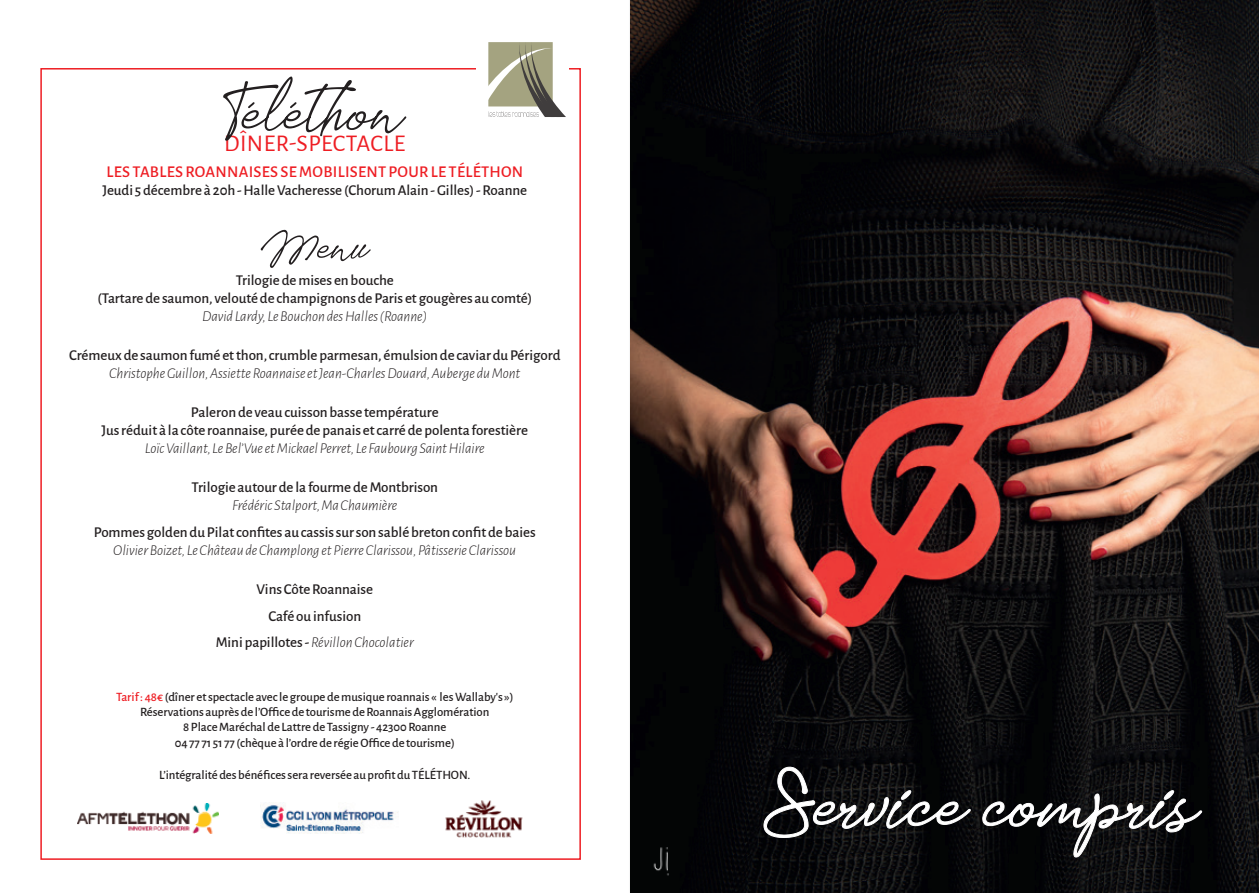
<style>
.page{position:relative;width:1259px;height:893px;background:#fff}
.page>*{position:absolute;margin:0;border:0;box-sizing:border-box;transform-origin:0 0}
.t1{font:24px "Alegreya Sans";letter-spacing:.015em;color:#ee1d23}
.t2{font:500 16.5px "Alegreya Sans";letter-spacing:.015em;color:#ee1d23}
.t3{font:500 15px/18px "Alegreya Sans";letter-spacing:-.005em;color:#231f20;text-align:center}
.t4{font:italic 300 15px "Alegreya Sans";letter-spacing:-.005em;color:#231f20}
.t5{font:500 12.75px/15.3px "Alegreya Sans";letter-spacing:-.005em;color:#231f20;text-align:center}
.s1{font-weight:300;font-style:italic}
.s2{color:#ee1d23}
</style>
<div class="page">
<img style="left:630px;top:0;width:629px;height:893px">
<img style="left:644px;top:843px;width:36px;height:36px">
<svg style="left:223px;top:77px;width:183px;height:64px"></svg>
<img style="left:261px;top:805px;width:137px;height:29px">
<img style="left:445px;top:800px;width:78px;height:38px">
<img style="left:78px;top:803px;width:140px;height:30px">
<svg style="left:261px;top:230px;width:110px;height:38px"></svg>
<svg style="left:488px;top:42px;width:78px;height:75px"></svg>
<svg style="left:764px;top:767px;width:437px;height:90px;background:#2a2a2c"></svg>
<h1 class="t1" style="left:224px;top:127px;width:183px">DÎNER-SPECTACLE</h1>
<p class="t2" style="left:106px;top:160px;width:418px">LES TABLES ROANNAISES SE MOBILISENT POUR LE TÉLÉTHON</p>
<p class="t3" style="left:103px;top:181px;width:426px">Jeudi 5 décembre à 20h - Halle Vacheresse (Chorum Alain - Gilles) - Roanne</p>
<p class="t3" style="left:97px;top:270px;width:436px">Trilogie de mises en bouche<br>(Tartare de saumon, velouté de champignons de Paris et gougères au comté)</p>
<p class="t4" style="left:202px;top:306px;width:227px">David Lardy, Le Bouchon des Halles (Roanne)</p>
<p class="t3" style="left:69px;top:345px;width:493px">Crémeux de saumon fumé et thon, crumble parmesan, émulsion de caviar du Périgord</p>
<p class="t4" style="left:109px;top:363px;width:413px">Christophe Guillon, Assiette Roannaise et Jean-Charles Douard, Auberge du Mont</p>
<p class="t3" style="left:102px;top:402px;width:428px">Paleron de veau cuisson basse température<br>Jus réduit à la côte roannaise, purée de panais et carré de polenta forestière</p>
<p class="t4" style="left:145px;top:438px;width:341px">Loïc Vaillant, Le Bel’Vue et Mickael Perret, Le Faubourg Saint Hilaire</p>
<p class="t3" style="left:192px;top:478px;width:248px">Trilogie autour de la fourme de Montbrison</p>
<p class="t4" style="left:232px;top:496px;width:167px">Frédéric Stalport, Ma Chaumière</p>
<p class="t3" style="left:94px;top:522px;width:443px">Pommes golden du Pilat confites au cassis sur son sablé breton confit de baies</p>
<p class="t4" style="left:113px;top:540px;width:404px">Olivier Boizet, Le Château de Champlong et Pierre Clarissou, Pâtisserie Clarissou</p>
<p class="t3" style="left:216px;top:575px;width:199px;line-height:26.5px">Vins Côte Roannaise<br>Café ou infusion<br>Mini papillotes - <span class="s1">Révillon Chocolatier</span></p>
<p class="t5" style="left:116px;top:688px;width:399px"><span class="s2">Tarif : 48€</span> (dîner et spectacle avec le groupe de musique roannais « les Wallaby's »)<br>Réservations auprès de l’Office de tourisme de Roannais Agglomération<br>8 Place Maréchal de Lattre de Tassigny - 42300 Roanne<br>04 77 71 51 77 (chèque à l’ordre de régie Office de tourisme)</p>
<p class="t5" style="left:159px;top:766px;width:312px">L’intégralité des bénéfices sera reversée au profit du TÉLÉTHON.</p>
</div>
